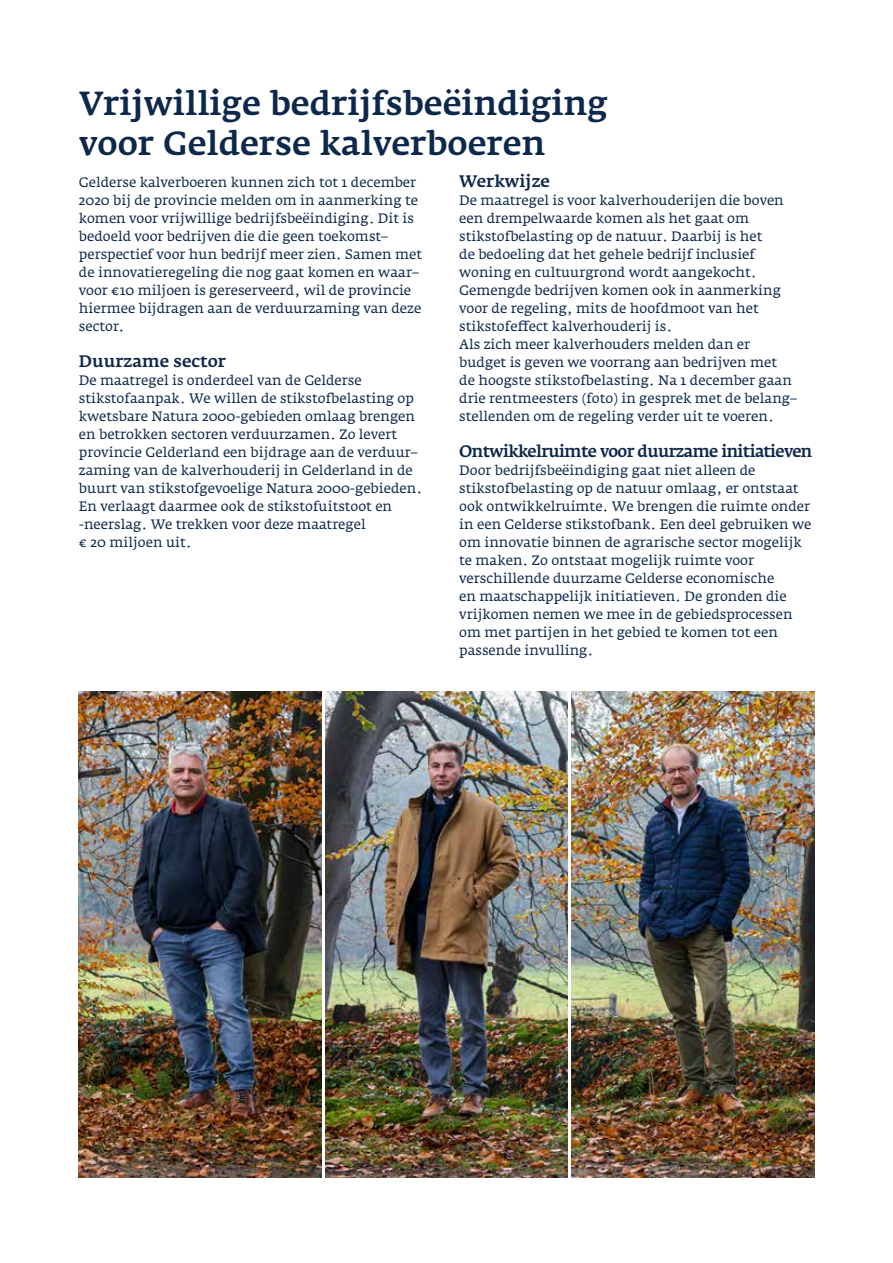
<style>
.page{position:relative;width:893px;height:1263px;background:#fff}
.page>*{position:absolute;margin:0;border:0;box-sizing:border-box;transform-origin:0 0}
._05_Kop_2__Subkop_1{font:500 33px/39.6px "Fedra Serif A";color:#0d284b}
._07_Kop_4__Paragraaf{font:500 16.5px "Fedra Serif A";letter-spacing:-.04em;color:#0d284b}
._07_Kop_4__Paragraaf-2{font:500 16.5px "Fedra Serif A";color:#0d284b}
._12_Broodtekst{font:13.5px/18px "Fedra Serif A";color:#0d284b}
</style>
<div class="page">
<img style="left:572px;top:691px;width:242px;height:486px">
<img style="left:325px;top:691px;width:243px;height:486px">
<img style="left:79px;top:691px;width:242px;height:486px">
<p class="_05_Kop_2__Subkop_1" style="left:79px;top:84px;width:530px">Vrijwillige bedrijfsbeëindiging voor Gelderse kalverboeren</p>
<p class="_12_Broodtekst" style="left:79px;top:173px;width:345px">Gelderse kalverboeren kunnen zich tot 1 december 2020 bij de provincie melden om in aanmerking te komen voor vrijwillige bedrijfsbeëindiging. Dit is bedoeld voor bedrijven die die geen toekomst– perspectief voor hun bedrijf meer zien. Samen met de innovatieregeling die nog gaat komen en waar– voor €10 miljoen is gereserveerd, wil de provincie hiermee bijdragen aan de verduurzaming van deze sector.</p>
<p class="_07_Kop_4__Paragraaf-2" style="left:79px;top:352px;width:149px">Duurzame sector</p>
<p class="_12_Broodtekst" style="left:79px;top:371px;width:345px">De maatregel is onderdeel van de Gelderse stikstofaanpak. We willen de stikstofbelasting op kwetsbare Natura 2000-gebieden omlaag brengen en betrokken sectoren verduurzamen. Zo levert provincie Gelderland een bijdrage aan de verduur– zaming van de kalverhouderij in Gelderland in de buurt van stikstofgevoelige Natura 2000-gebieden.<br>En verlaagt daarmee ook de stikstofuitstoot en -neerslag. We trekken voor deze maatregel<br>€ 20 miljoen uit.</p>
<p class="_07_Kop_4__Paragraaf-2" style="left:459px;top:172px;width:92px">Werkwijze</p>
<p class="_12_Broodtekst" style="left:459px;top:191px;width:326px">De maatregel is voor kalverhouderijen die boven een drempelwaarde komen als het gaat om stikstofbelasting op de natuur. Daarbij is het<br>de bedoeling dat het gehele bedrijf inclusief woning en cultuurgrond wordt aangekocht.<br>Gemengde bedrijven komen ook in aanmerking voor de regeling, mits de hoofdmoot van het stikstofeffect kalverhouderij is.</p>
<p class="_12_Broodtekst" style="left:459px;top:335px;width:339px">Als zich meer kalverhouders melden dan er budget is geven we voorrang aan bedrijven met<br>de hoogste stikstofbelasting. Na 1 december gaan drie rentmeesters (foto) in gesprek met de belang– stellenden om de regeling verder uit te voeren.</p>
<p class="_07_Kop_4__Paragraaf" style="left:459px;top:442px;width:354px">Ontwikkelruimte voor duurzame initiatieven</p>
<p class="_12_Broodtekst" style="left:459px;top:461px;width:354px">Door bedrijfsbeëindiging gaat niet alleen de stikstofbelasting op de natuur omlaag, er ontstaat ook ontwikkelruimte. We brengen die ruimte onder in een Gelderse stikstofbank. Een deel gebruiken we om innovatie binnen de agrarische sector mogelijk te maken. Zo ontstaat mogelijk ruimte voor verschillende duurzame Gelderse economische<br>en maatschappelijk initiatieven. De gronden die vrijkomen nemen we mee in de gebiedsprocessen om met partijen in het gebied te komen tot een passende invulling.</p>
</div>
